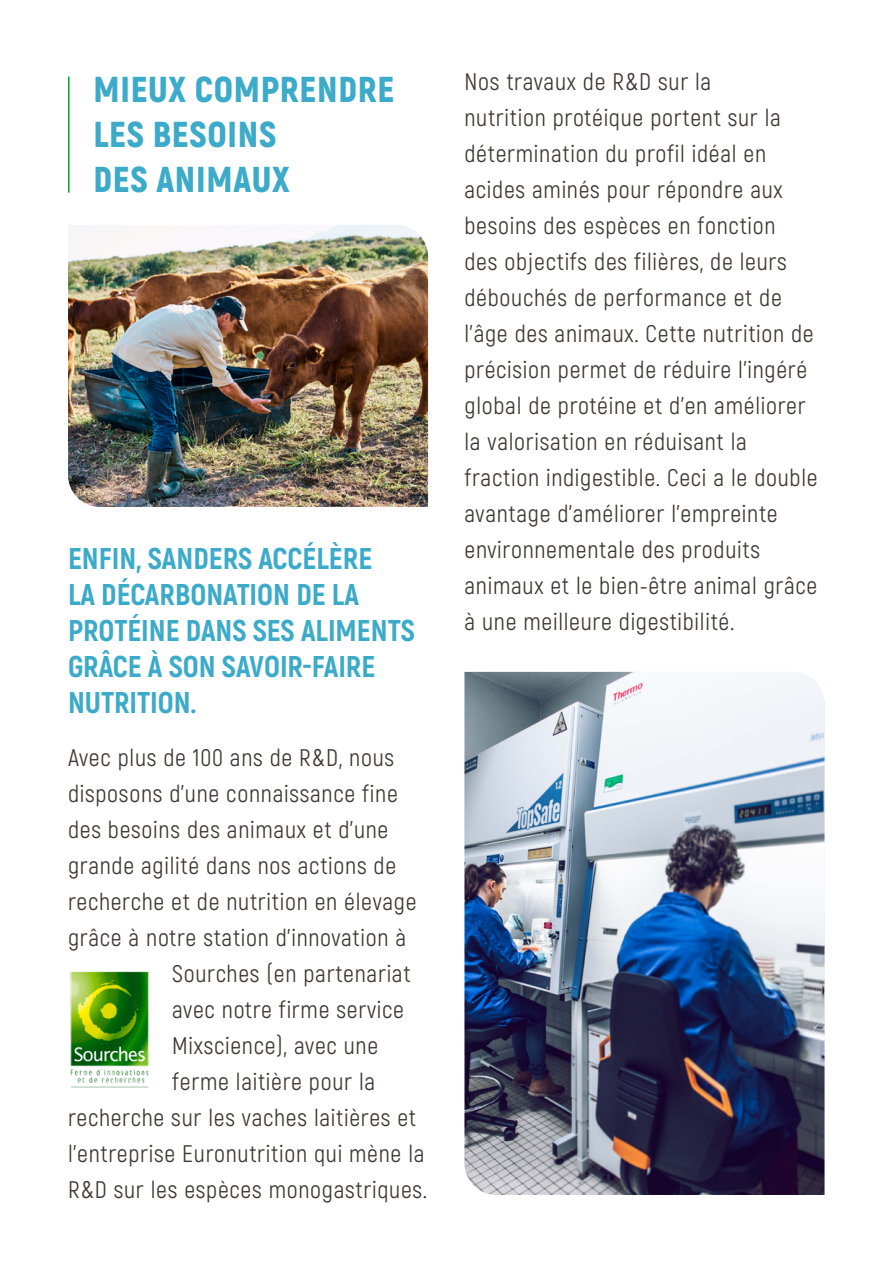
<style>
.page{position:relative;width:893px;height:1263px;background:#fff}
.page>*{position:absolute;margin:0;border:0;box-sizing:border-box;transform-origin:0 0}
.t1{font:900 36px/45px "Akrobat";letter-spacing:.02em;color:#3caac9}
.t2{font:800 30px/36px "Akrobat";color:#3caac9}
.t3{font:24px/36px "Akrobat";letter-spacing:.03em;color:#403735}
</style>
<div class="page">
<hr style="left:68px;top:77px;width:2px;height:116px;background:#00aa27">
<img style="left:464px;top:672px;width:360px;height:523px">
<img style="left:68px;top:225px;width:360px;height:282px">
<img style="left:70px;top:971px;width:79px;height:117px">
<h1 class="t1" style="left:94px;top:66px;width:302px">MIEUX COMPRENDRE<br>LES BESOINS<br>DES ANIMAUX</h1>
<p class="t2" style="left:68px;top:540px;width:349px">ENFIN, SANDERS ACCÉLÈRE<br>LA DÉCARBONATION DE LA<br>PROTÉINE DANS SES ALIMENTS<br>GRÂCE À SON SAVOIR-FAIRE<br>NUTRITION.</p>
<p class="t3" style="left:68px;top:740px;width:328px">Avec plus de 100 ans de R&amp;D, nous</p>
<p class="t3" style="left:68px;top:776px;width:331px">disposons d’une connaissance fine</p>
<p class="t3" style="left:68px;top:812px;width:322px">des besoins des animaux et d’une</p>
<p class="t3" style="left:68px;top:848px;width:330px">grande agilité dans nos actions de</p>
<p class="t3" style="left:68px;top:884px;width:350px">recherche et de nutrition en élevage</p>
<p class="t3" style="left:68px;top:920px;width:340px">grâce à notre station d’innovation à</p>
<p class="t3" style="left:172px;top:956px;width:240px">Sourches (en partenariat</p>
<p class="t3" style="left:172px;top:992px;width:233px">avec notre firme service</p>
<p class="t3" style="left:172px;top:1028px;width:208px">Mixscience), avec une</p>
<p class="t3" style="left:172px;top:1064px;width:205px">ferme laitière pour la</p>
<p class="t3" style="left:68px;top:1100px;width:350px">recherche sur les vaches laitières et</p>
<p class="t3" style="left:68px;top:1136px;width:358px">l’entreprise Euronutrition qui mène la</p>
<p class="t3" style="left:68px;top:1172px;width:361px">R&amp;D sur les espèces monogastriques.</p>
<p class="t3" style="left:464px;top:63px;width:355px">Nos travaux de R&amp;D sur la<br>nutrition protéique portent sur la détermination du profil idéal en acides aminés pour répondre aux besoins des espèces en fonction<br>des objectifs des filières, de leurs débouchés de performance et de l’âge des animaux. Cette nutrition de précision permet de réduire l’ingéré global de protéine et d’en améliorer la valorisation en réduisant la fraction indigestible. Ceci a le double avantage d’améliorer l’empreinte environnementale des produits animaux et le bien-être animal grâce à une meilleure digestibilité.</p>
</div>
